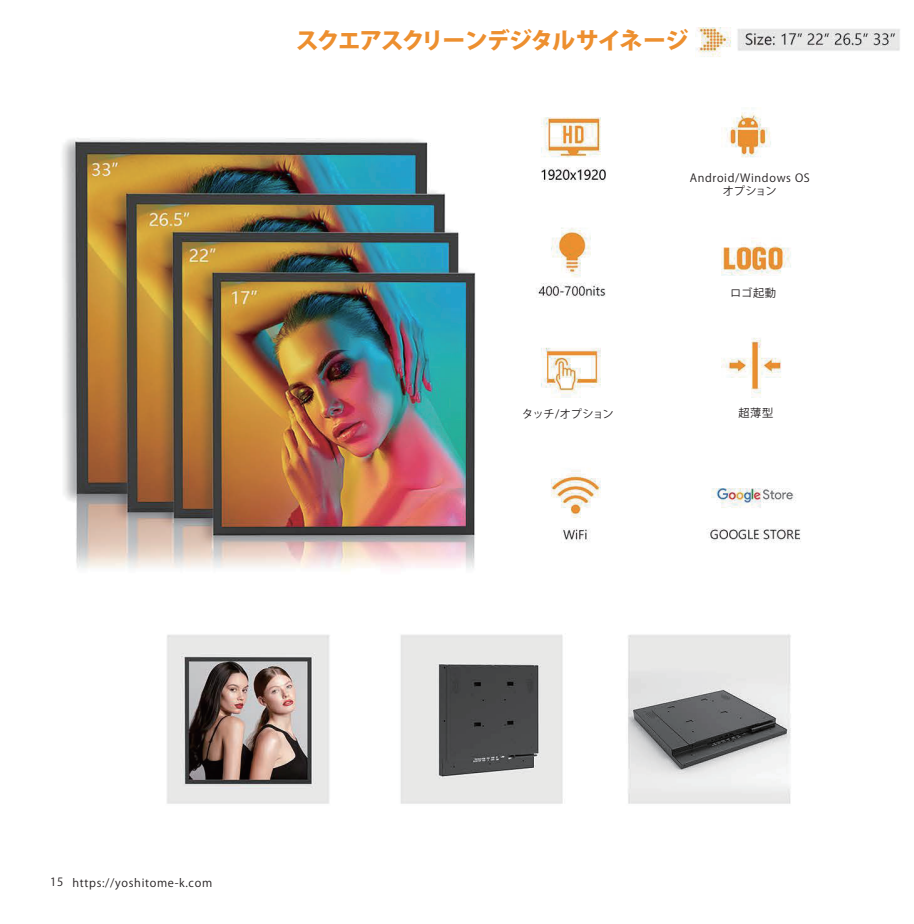
<style>
.page{position:relative;width:914px;height:924px;background:#fff}
.page>*{position:absolute;margin:0;border:0;box-sizing:border-box;transform-origin:0 0}
.t1{font:800 23px "Koz Go Pr 6 N";letter-spacing:-.05em;color:#ed8f2f}
.t2{font:11.25px "Koz Go Pr 6 N";letter-spacing:.06em;color:#231f20}
.t3{font:11.19px/13.4px "Koz Go Pr 6 N Medium 90 ms RKSJ H";letter-spacing:.06em;color:#231f20;text-align:center}
.t4{font:11.19px "Koz Go Pr 6 N Medium 90 ms RKSJ H";letter-spacing:-.055em;color:#231f20}
</style>
<div class="page">
<img style="left:62px;top:27px;width:838px;height:777px">
<div style="left:2px;top:24px;width:692px;height:40px;background:#fff"></div>
<div style="left:677px;top:161px;width:160px;height:49px;background:#fff"></div>
<div style="left:680px;top:276px;width:161px;height:49px;background:#fff"></div>
<div style="left:494px;top:404px;width:161px;height:49px;background:#fff"></div>
<div style="left:677px;top:403px;width:161px;height:49px;background:#fff"></div>
<h1 class="t1" style="left:296px;top:27px;width:394px">スクエアスクリーンデジタルサイネージ</h1>
<p class="t3" style="left:689px;top:171px;width:122px">Android/Windows OSオプション</p>
<p class="t3" style="left:730px;top:286px;width:48px">ロゴ起動</p>
<p class="t4" style="left:522px;top:407px;width:93px">タッチ/オプション</p>
<p class="t3" style="left:738px;top:406px;width:36px">超薄型</p>
<p class="t2" style="left:50px;top:876px;width:163px">15 https://yoshitome-k.com</p>
</div>
